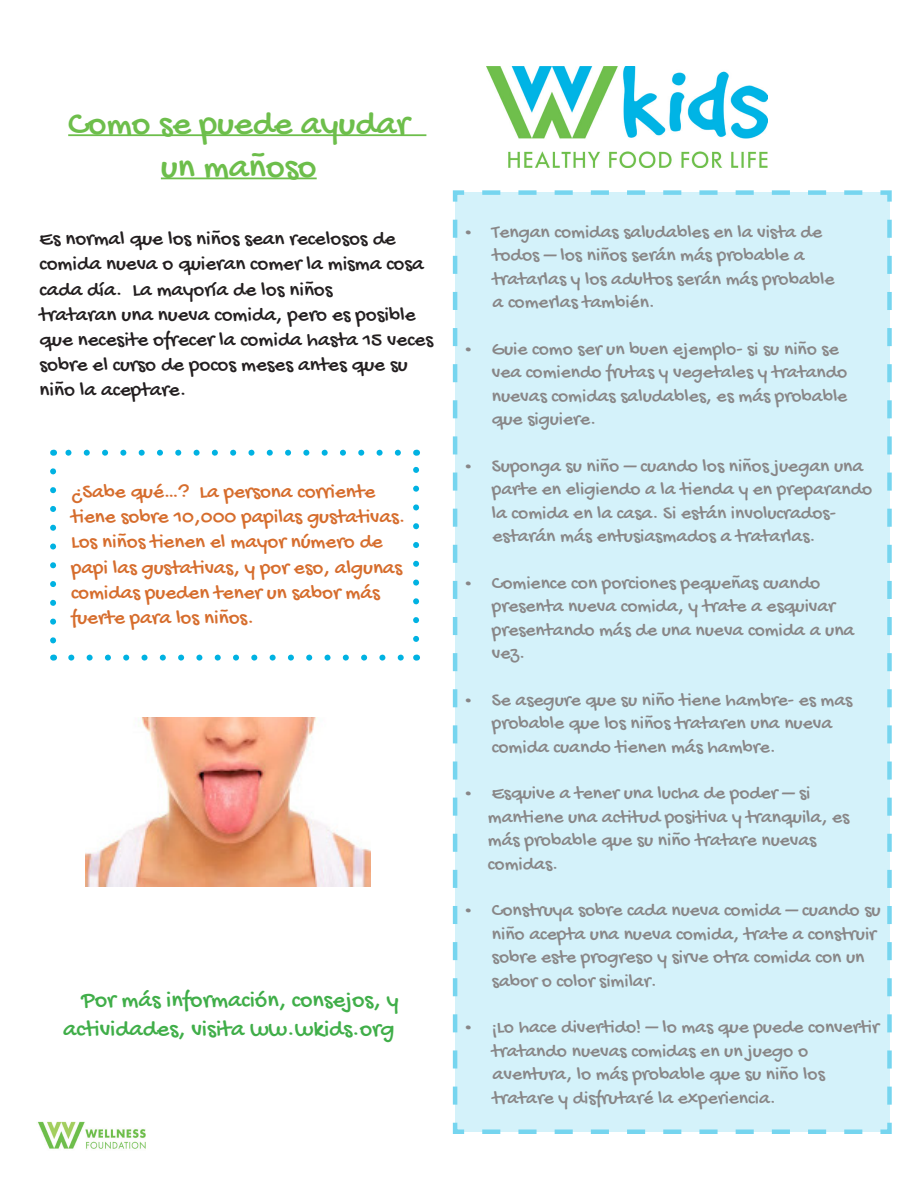
<style>
.page{position:relative;width:918px;height:1188px;background:#fff}
.page>*{position:absolute;margin:0;border:0;box-sizing:border-box;transform-origin:0 0}
.t1{font:36px/43.2px "Gochi Hand";color:#6dbe4b;text-align:center}
.t2{font:24px "Gochi Hand";color:#40ae49}
.t3{font:21px/25.2px "Gochi Hand";color:#231f20}
.t4{font:21px "Gochi Hand";color:#d66d2d}
.t5{font:19.5px/23.4px "Gochi Hand";color:#231f20}
</style>
<div class="page">
<div style="left:452px;top:190px;width:440px;height:944px;background:#d4f2fa"></div>
<hr style="left:68px;top:134px;width:358px;height:2px;background:#6dbe4b">
<hr style="left:161px;top:178px;width:156px;height:1px;background:#6dbe4b">
<img style="left:487px;top:66px;width:281px;height:102px">
<img style="left:37px;top:1121px;width:109px;height:28px">
<svg style="left:50px;top:471px;width:6px;height:173px"></svg>
<svg style="left:71px;top:655px;width:333px;height:6px"></svg>
<svg style="left:413px;top:466px;width:6px;height:173px"></svg>
<svg style="left:65px;top:450px;width:333px;height:6px"></svg>
<img style="left:86px;top:717px;width:284px;height:169px">
<p class="t1" style="left:68px;top:104px;width:343px">Como se puede ayudar un mañoso</p>
<p class="t3" style="left:40px;top:228px;width:386px">Es normal que los niños sean recelosos de comida nueva o quieran comer la misma cosa cada día. La mayoría de los niños</p>
<p class="t3" style="left:40px;top:303px;width:395px">trataran una nueva comida, pero es posible que necesite ofrecer la comida hasta 15 veces</p>
<p class="t3" style="left:40px;top:354px;width:370px">sobre el curso de pocos meses antes que su niño la aceptare.</p>
<p class="t4" style="left:71px;top:481px;width:306px">¿Sabe qué…? La persona corriente</p>
<p class="t4" style="left:71px;top:506px;width:336px">tiene sobre 10,000 papilas gustativas.</p>
<p class="t4" style="left:71px;top:531px;width:313px">Los niños tienen el mayor número de</p>
<p class="t4" style="left:71px;top:556px;width:333px">papi las gustativas, y por eso, algunas</p>
<p class="t4" style="left:71px;top:582px;width:310px">comidas pueden tener un sabor más</p>
<p class="t4" style="left:71px;top:607px;width:184px">fuerte para los niños.</p>
<p class="t2" style="left:81px;top:988px;width:319px">Por más información, consejos, y</p>
<p class="t2" style="left:63px;top:1016px;width:333px">actividades, visita ww.wkids.org</p>
<p class="t5" style="left:493px;top:222px;width:343px;text-indent:-28px">• Tengan comidas saludables en la vista de todos – los niños serán más probable a tratarlas y los adultos serán más probable a comerlas también.</p>
<p class="t5" style="left:492px;top:339px;width:357px;text-indent:-27px">• Guie como ser un buen ejemplo- si su niño se vea comiendo frutas y vegetales y tratando nuevas comidas saludables, es más probable que siguiere.</p>
<p class="t5" style="left:492px;top:456px;width:382px;text-indent:-27px">• Suponga su niño – cuando los niños juegan una parte en eligiendo a la tienda y en preparando la comida en la casa. Si están involucrados&shy;estarán más entusiasmados a tratarlas.</p>
<p class="t5" style="left:492px;top:573px;width:364px;text-indent:-27px">• Comience con porciones pequeñas cuando presenta nueva comida, y trate a esquivar presentando más de una nueva comida a una vez.</p>
<p class="t5" style="left:492px;top:690px;width:362px;text-indent:-27px">• Se asegure que su niño tiene hambre- es mas probable que los niños trataren una nueva comida cuando tienen más hambre.</p>
<p class="t5" style="left:488px;top:783px;width:363px;text-indent:-23px">• Esquive a tener una lucha de poder – si mantiene una actitud positiva y tranquila, es más probable que su niño tratare nuevas comidas.</p>
<p class="t5" style="left:492px;top:900px;width:390px;text-indent:-27px">• Construya sobre cada nueva comida – cuando su niño acepta una nueva comida, trate a construir sobre este progreso y sirve otra comida con un sabor o color similar.</p>
<p class="t5" style="left:492px;top:1017px;width:389px;text-indent:-27px">• ¡Lo hace divertido! – lo mas que puede convertir tratando nuevas comidas en un juego o aventura, lo más probable que su niño los tratare y disfrutaré la experiencia.</p>
</div>
